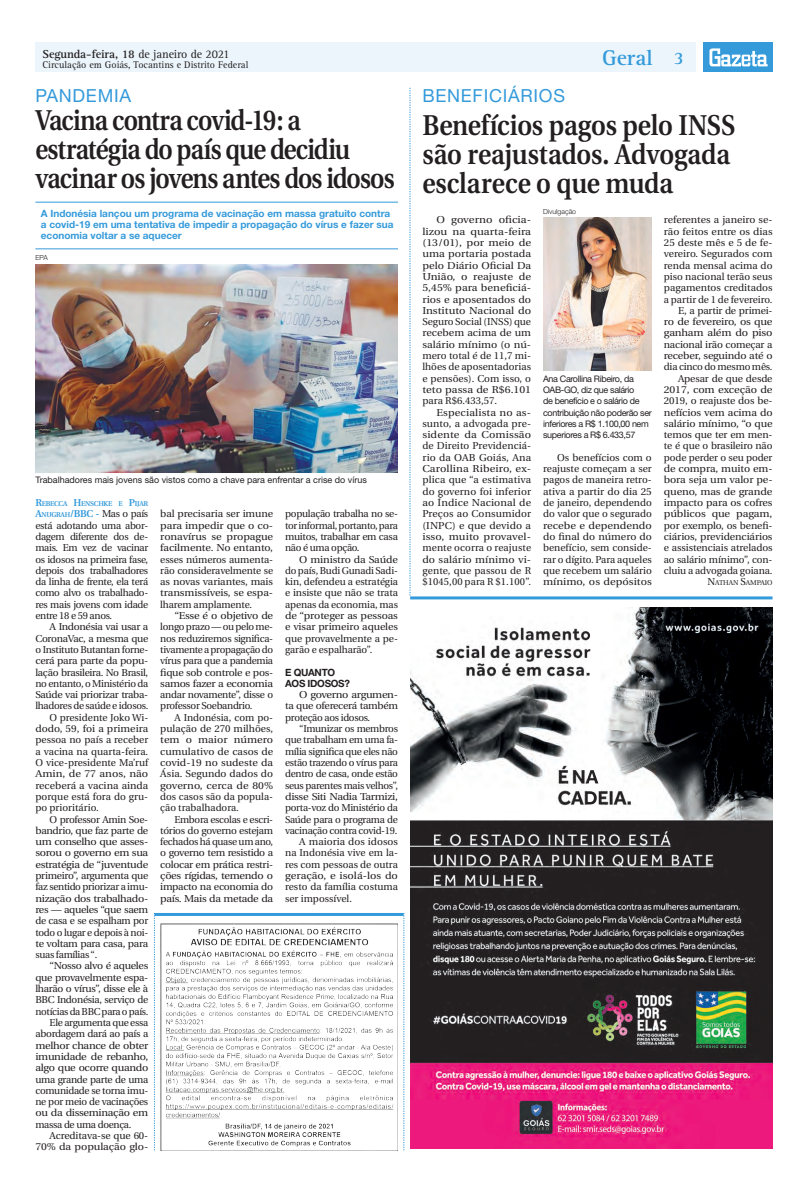
<style>
.page{position:relative;width:808px;height:1191px;background:#fff}
.page>*{position:absolute;margin:0;border:0;box-sizing:border-box;transform-origin:0 0}
.Manchete{font:600 28.6px/29px "Utopia";letter-spacing:-.035em;color:#231f20;scale:.86 1}
.Manchete-2{font:600 28.6px/29px "Utopia";letter-spacing:-.015em;color:#231f20;scale:.89 1}
.t1{font:700 22px "Rotis Serif";color:#349ada}
.Retranca{font:18px "Helvetica Neue";letter-spacing:.04em;color:#349ada}
.t2{font:700 18px "Rotis Serif";color:#349ada}
.t3{font:700 12px "Rotis Serif";letter-spacing:-.01em;color:#231f20}
.TExto_Corrido{font:10px/11.3px "Utopia";letter-spacing:-.015em;color:#231f20;text-align:justify}
.TExto_Corrido-2{font:10px/11.3px "Utopia";letter-spacing:-.015em;color:#231f20;text-align:justify;scale:1.09 1}
.TExto_Corrido-3{font:10px/11.3px "Utopia";letter-spacing:-.015em;color:#231f20;text-align:justify;scale:1.04 1}
.TExto_Corrido-4{font:10px/11.3px "Utopia";letter-spacing:-.015em;color:#231f20;text-align:justify;scale:1.12 1}
.TExto_Corrido-5{font:10px/11.3px "Utopia";letter-spacing:-.015em;color:#231f20;text-align:justify;scale:1.05 1}
.Repórter{font:10px/11.3px "Utopia";letter-spacing:-.03em;color:#231f20;text-align:justify}
.TExto_Corrido-6{font:10px/11.3px "Utopia";letter-spacing:-.015em;color:#231f20;text-align:justify;scale:1.07 1}
.Olho{font:700 10px/11.3px "Helvetica Neue";color:#349ada}
.t4{font:10px "Rotis Serif";color:#231f20}
.Intertítulo{font:700 10px "Helvetica Neue";letter-spacing:-.03em;color:#231f20}
.Legenda{font:9px/11.3px "Helvetica Neue";letter-spacing:-.04em;color:#231f20}
.Legenda-2{font:9px "Helvetica Neue";color:#231f20}
.Repórter-2{font:600 7px/11.3px "Utopia";letter-spacing:-.045em;color:#349ada}
.TExto_Corrido-7{font:7px "Utopia";letter-spacing:-.015em;color:#231f20}
.Crédito_Fotógrafo{font:300 7px "Helvetica Neue";color:#231f20}
.s1{font-weight:400}
.s2{font-size:10px}
.s3{font-weight:600;color:#349ada}
</style>
<div class="page">
<div style="left:35px;top:43px;width:661px;height:29px;background:#ebf5fb"></div>
<div style="left:703px;top:43px;width:69px;height:29px;background:#349ada"></div>
<svg style="left:709px;top:48px;width:59px;height:18px"></svg>
<hr style="left:410px;top:596px;width:362px;height:3px;background:#349ada">
<hr style="left:35px;top:202px;width:363px;height:1px;background:#349ada">
<hr style="left:35px;top:248px;width:363px;height:1px;background:#349ada">
<img style="left:35px;top:265px;width:363px;height:207px">
<svg style="left:410px;top:88px;width:1px;height:507px"></svg>
<img style="left:543px;top:218px;width:109px;height:152px">
<img style="left:410px;top:608px;width:362px;height:540px">
<img style="left:160px;top:923px;width:238px;height:227px">
<hr style="left:154px;top:913px;width:250px;height:3px;background:#349ada">
<svg style="left:404px;top:913px;width:1px;height:237px"></svg>
<svg style="left:154px;top:914px;width:1px;height:236px"></svg>
<p class="t3" style="left:43px;top:47px;width:188px">Segunda-feira, 18 <span class="s1">de janeiro de 2021</span></p>
<p class="t4" style="left:43px;top:59px;width:207px">Circulação em Goiás, Tocantins e Distrito Federal</p>
<p class="t1" style="left:602px;top:45px;width:52px">Geral</p>
<p class="t2" style="left:674px;top:48px;width:12px">3</p>
<p class="Retranca" style="left:35px;top:85px;width:97px">PANDEMIA</p>
<p class="Manchete" style="left:35px;top:106px;width:419px">Vacina contra covid-19: a estratégia do país que decidiu vacinar os jovens antes dos idosos</p>
<p class="Olho" style="left:41px;top:207px;width:354px">A Indonésia lançou um programa de vacinação em massa gratuito contra a covid-19 em uma tentativa de impedir a propagação do vírus e fazer sua economia voltar a se aquecer</p>
<p class="Retranca" style="left:422px;top:85px;width:144px">BENEFICIÁRIOS</p>
<p class="Manchete-2" style="left:422px;top:111px;width:354px">Benefícios pagos pelo INSS são reajustados. Advogada esclarece o que muda</p>
<p class="TExto_Corrido-4" style="left:422px;top:214px;width:99px;text-indent:14px">O governo oficia&shy;lizou na quarta-feira (13/01), por meio de uma portaria postada pelo Diário Oficial Da União, o reajuste de 5,45% para beneficiá&shy;rios e aposentados do Instituto Nacional do Seguro Social (INSS) que recebem acima de um salário mínimo (o nú&shy;mero total é de 11,7 mi&shy;lhões de aposentadorias e pensões). Com isso, o teto passa de R$6.101 para R$6.433,57.</p>
<p class="TExto_Corrido-2" style="left:422px;top:407px;width:101px;text-indent:14px">Especialista no as&shy;sunto, a advogada pre&shy;sidente da Comissão de Direito Previdenciá&shy;rio da OAB Goiás, Ana Carollina Ribeiro, ex&shy;plica que “a estimativa do governo foi inferior ao Índice Nacional de Preços ao Consumidor (INPC) e que devido a isso, muito provavel&shy;mente ocorra o reajuste do salário mínimo vi&shy;gente, que passou de R $1045,00 para R $1.100”.</p>
<p class="Crédito_Fotógrafo" style="left:543px;top:207px;width:35px">Divulgação</p>
<p class="TExto_Corrido-3" style="left:664px;top:214px;width:106px">referentes a janeiro se&shy;rão feitos entre os dias 25 deste mês e 5 de fe&shy;vereiro. Segurados com renda mensal acima do piso nacional terão seus pagamentos creditados a partir de 1 de fevereiro.</p>
<p class="TExto_Corrido" style="left:664px;top:305px;width:110px;text-indent:14px">E, a partir de primei&shy;ro de fevereiro, os que ganham além do piso nacional irão começar a receber, seguindo até o dia cinco do mesmo mês.</p>
<p class="TExto_Corrido" style="left:664px;top:373px;width:110px;text-indent:14px">Apesar de que desde 2017, com exceção de 2019, o reajuste dos be&shy;nefícios vem acima do salário mínimo, “o que temos que ter em men&shy;te é que o brasileiro não pode perder o seu poder de compra, muito em&shy;bora seja um valor pe&shy;queno, mas de grande impacto para os cofres públicos que pagam, por exemplo, os benefi&shy;ciários, previdenciários e assistenciais atrelados ao salário mínimo”, con&shy;cluiu a advogada goiana.</p>
<p class="TExto_Corrido-7" style="left:707px;top:579px;width:67px"><span class="s2">N</span>ATHAN <span class="s2">S</span>AMPAIO</p>
<p class="Crédito_Fotógrafo" style="left:35px;top:253px;width:14px">EPA</p>
<p class="Legenda" style="left:543px;top:373px;width:110px">Ana Carollina Ribeiro, da<br>OAB-GO, diz que salário<br>de benefício e o salário de contribuição não poderão ser inferiores a R$ 1.100,00 nem superiores a R$ 6.433,57</p>
<p class="TExto_Corrido" style="left:543px;top:452px;width:110px;text-indent:14px">Os benefícios com o reajuste começam a ser pagos de maneira retro&shy;ativa a partir do dia 25 de janeiro, dependendo do valor que o segurado recebe e dependendo do final do número do benefício, sem conside&shy;rar o dígito. Para aqueles que recebem um salário mínimo, os depósitos</p>
<p class="Legenda-2" style="left:35px;top:475px;width:333px">Trabalhadores mais jovens são vistos como a chave para enfrentar a crise do vírus</p>
<p class="Repórter-2" style="left:35px;top:498px;width:114px"><span class="s2">R</span>EBECCA <span class="s2">H</span>ENSCHKE E <span class="s2">P</span>IJAR<br><span class="s2">A</span>NUGRAH<span class="s2">/BBC</span></p>
<p class="TExto_Corrido-5" style="left:160px;top:508px;width:109px">bal precisaria ser imune para impedir que o co&shy;ronavírus se propague facilmente. No entanto, esses números aumenta&shy;rão consideravelmente se as novas variantes, mais transmissíveis, se espa&shy;lharem amplamente.</p>
<p class="TExto_Corrido-2" style="left:160px;top:610px;width:105px;text-indent:14px">“Esse é o objetivo de longo prazo — ou pelo me&shy;nos reduziremos significa&shy;tivamente a propagação do vírus para que a pandemia fique sob controle e pos&shy;samos fazer a economia andar novamente”, disse o professor Soebandrio.</p>
<p class="TExto_Corrido" style="left:160px;top:712px;width:114px;text-indent:14px">A Indonésia, com po&shy;pulação de 270 milhões, tem o maior número cumulativo de casos de covid-19 no sudeste da Ásia. Segundo dados do governo, cerca de 80% dos casos são da popula&shy;ção trabalhadora.</p>
<p class="TExto_Corrido" style="left:160px;top:813px;width:114px;text-indent:14px">Embora escolas e escri&shy;tórios do governo estejam fechados há quase um ano, o governo tem resistido a colocar em prática restri&shy;ções rígidas, temendo o impacto na economia do país. Mais da metade da</p>
<p class="TExto_Corrido" style="left:285px;top:508px;width:114px">população trabalha no se&shy;tor informal, portanto, para muitos, trabalhar em casa não é uma opção.</p>
<p class="TExto_Corrido-6" style="left:285px;top:553px;width:107px;text-indent:14px">O ministro da Saúde do país, Budi Gunadi Sadi&shy;kin, defendeu a estratégia e insiste que não se trata apenas da economia, mas de “proteger as pessoas e visar primeiro aqueles que provavelmente a pe&shy;garão e espalharão”.</p>
<p class="Intertítulo" style="left:285px;top:666px;width:51px">E QUANTO</p>
<p class="Intertítulo" style="left:285px;top:677px;width:66px">AOS IDOSOS?</p>
<p class="TExto_Corrido-2" style="left:285px;top:689px;width:105px;text-indent:14px">O governo argumen&shy;ta que oferecerá também proteção aos idosos.</p>
<p class="TExto_Corrido" style="left:285px;top:723px;width:114px;text-indent:14px">“Imunizar os membros que trabalham em uma fa&shy;mília significa que eles não estão trazendo o vírus para dentro de casa, onde estão seus parentes mais velhos”, disse Siti Nadia Tarmizi, porta-voz do Ministério da Saúde para o programa de vacinação contra covid-19.</p>
<p class="TExto_Corrido" style="left:285px;top:836px;width:114px;text-indent:14px">A maioria dos idosos na Indonésia vive em la&shy;res com pessoas de outra geração, e isolá-los do resto da família costuma ser impossível.</p>
<p class="Repórter" style="left:35px;top:508px;width:114px;text-indent:60px"><span class="s3">-</span> Mas o país está adotando uma abor&shy;dagem diferente dos de&shy;mais. Em vez de vacinar os idosos na primeira fase, depois dos trabalhadores da linha de frente, ela terá como alvo os trabalhado&shy;res mais jovens com idade entre 18 e 59 anos.</p>
<p class="TExto_Corrido-3" style="left:35px;top:621px;width:110px;text-indent:14px">A Indonésia vai usar a CoronaVac, a mesma que o Instituto Butantan forne&shy;cerá para parte da popu&shy;lação brasileira. No Brasil, no entanto, o Ministério da Saúde vai priorizar traba&shy;lhadores de saúde e idosos.</p>
<p class="TExto_Corrido" style="left:35px;top:712px;width:114px;text-indent:14px">O presidente Joko Wi&shy;dodo, 59, foi a primeira pessoa no país a receber a vacina na quarta-feira.<br>O vice-presidente Ma’ruf Amin, de 77 anos, não receberá a vacina ainda porque está fora do gru&shy;po prioritário.</p>
<p class="TExto_Corrido" style="left:35px;top:813px;width:114px;text-indent:14px">O professor Amin Soe&shy;bandrio, que faz parte de um conselho que asses&shy;sorou o governo em sua estratégia de “juventude primeiro”, argumenta que faz sentido priorizar a imu&shy;nização dos trabalhado&shy;res — aqueles “que saem de casa e se espalham por todo o lugar e depois à noi&shy;te voltam para casa, para suas famílias “.</p>
<p class="TExto_Corrido-5" style="left:35px;top:960px;width:109px;text-indent:14px">“Nosso alvo é aqueles que provavelmente espa&shy;lharão o vírus”, disse ele à BBC Indonésia, serviço de notícias da BBC para o país.</p>
<p class="TExto_Corrido" style="left:35px;top:1017px;width:114px;text-indent:14px">Ele argumenta que essa abordagem dará ao país a melhor chance de obter imunidade de rebanho, algo que ocorre quando uma grande parte de uma comunidade se torna imu&shy;ne por meio de vacinações ou da disseminação em massa de uma doença.</p>
<p class="TExto_Corrido" style="left:35px;top:1130px;width:114px;text-align:right">Acreditava-se que 60-<br>70% da população glo-</p>
</div>
